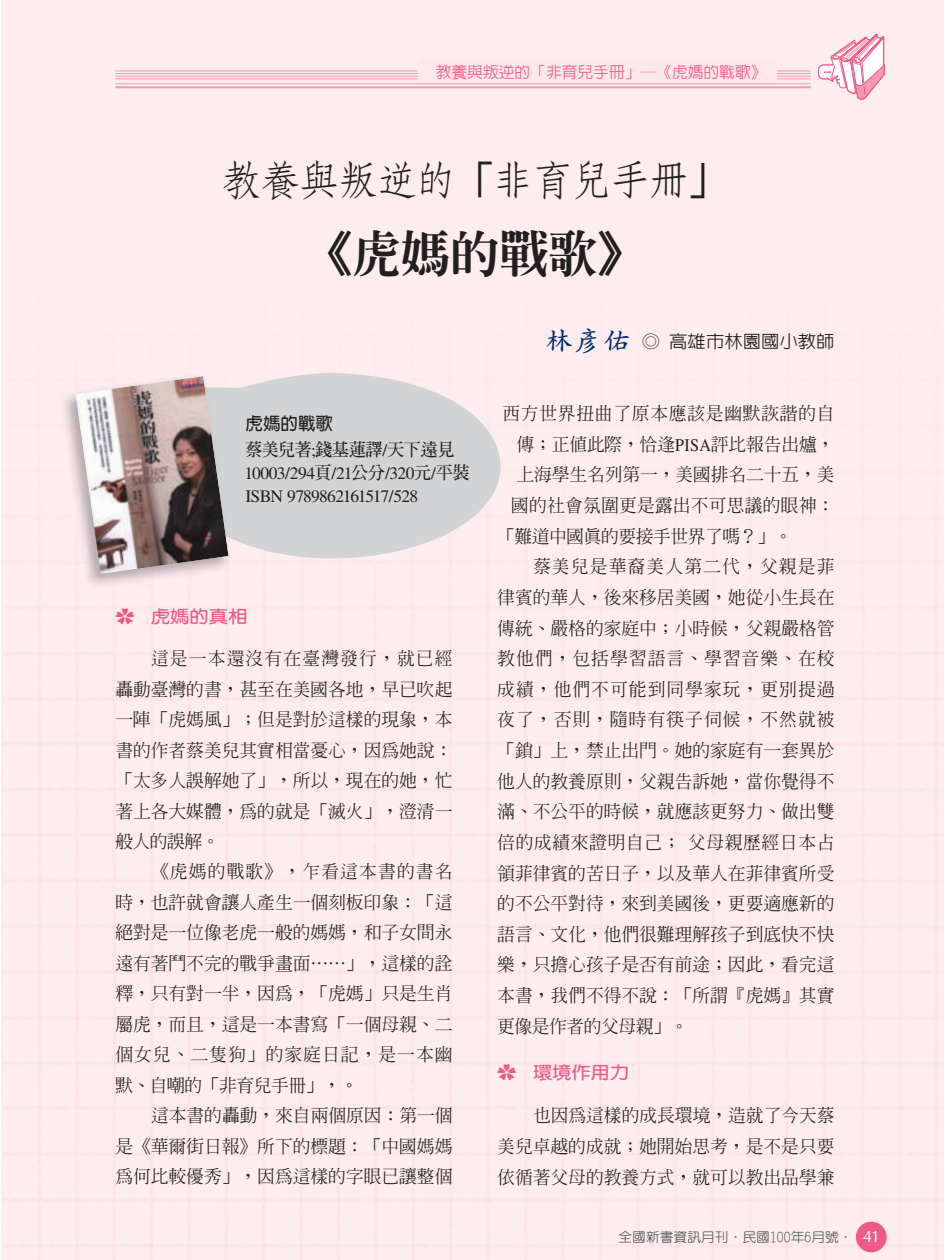
<style>
.page{position:relative;width:945px;height:1260px;background:#fff}
.page>*{position:absolute;margin:0;border:0;box-sizing:border-box;transform-origin:0 0}
.t1{font:49px "AR Ming B5 Heavy E Ten B5 H";color:#231f20}
.t2{font:42px "AR Fang Song B5 Medium E Ten B5 H";letter-spacing:-.075em;color:#231f20}
.t3{font:17.85px/30.4px "AR Ming B5 HK Medium E Ten B5 H";letter-spacing:-.005em;color:#231f20;text-align:justify}
.t4{font:17.85px "AR Ming B5 HK Medium E Ten B5 H";letter-spacing:.055em;color:#231f20}
.t5{font:17.85px "AR Ming B5 HK Medium E Ten B5 H";letter-spacing:-.03em;color:#231f20}
.t6{font:17.85px "AR Ming B5 HK Medium E Ten B5 H";letter-spacing:.035em;color:#231f20}
.t7{font:17.85px "AR Ming B5 HK Medium E Ten B5 H";letter-spacing:.03em;color:#231f20}
.t8{font:17.85px "AR Ming B5 HK Medium E Ten B5 H";letter-spacing:.06em;color:#231f20}
.t9{font:17.5px/22.8px "Times";letter-spacing:-.045em;color:#231f20}
.t10{font:17.5px "AR Ming B5 Bold E Ten B5 H";letter-spacing:-.045em;color:#231f20}
.t11{font:17.5px "AR New Hei B5 HK Medium E Ten B5 H";color:#231f20;scale:1.05 1}
.t12{font:17.5px "AR New Hei B5 Bold E Ten B5 H";color:#231f20}
.t13{font:17.32px "AR Yuan B5 Bold E Ten B5 H";color:#f05a89;scale:1.11 1}
.t14{font:15.75px "AR New Hei B5 Medium E Ten B5 H";color:#f05a89}
.t15{font:13.12px "AR Yuan B5 Medium E Ten B5 H";color:#58595b;scale:1.05 1}
.s1{font-family:"Times"}
.s2{font-family:"AR Ming B5 Bold E Ten B5 H"}
.s3{font-family:"Koz Go Pro Extra Light 90 msp RKSJ H"}
.s4{font-family:"AR Kai B5 HK Bold E Ten B5 H";font-size:26.25px;color:#002e6e}
.s5{font-family:"CG Omega";font-size:16.62px;color:#fff}
</style>
<div class="page">
<div style="left:1px;top:0;width:943px;height:1260px;background:#feedee"></div>
<hr style="left:115px;top:71px;width:696px;height:1px;background:#f598b1">
<hr style="left:115px;top:73px;width:696px;height:1px;background:#f598b1">
<hr style="left:115px;top:76px;width:696px;height:1px;background:#f598b1">
<hr style="left:115px;top:79px;width:696px;height:1px;background:#f598b1">
<hr style="left:115px;top:83px;width:696px;height:1px;background:#f598b1">
<hr style="left:115px;top:86px;width:696px;height:2px;background:#f598b1">
<div style="left:818px;top:64px;width:21px;height:15px;border:1px solid #f05a89;border-radius:5px"></div>
<div style="left:819px;top:65px;width:19px;height:14px;background:#fff;border-radius:5px"></div>
<div style="left:818px;top:65px;width:20px;height:14px;border:1px solid #f05a89;border-radius:5px"></div>
<svg style="left:823px;top:33px;width:63px;height:68px"></svg>
<div style="left:418px;top:59px;width:359px;height:23px;background:#fde8eb"></div>
<svg style="left:231px;top:373px;width:269px;height:185px;background:#d7d6d7"></svg>
<img style="left:60px;top:372px;width:171px;height:216px">
<img style="left:229px;top:387px;width:2px;height:151px">
<img style="left:75px;top:376px;width:154px;height:198px">
<p class="t14" style="left:436px;top:66px;width:332px">教養與叛逆的「非育兒手冊」─《虎媽的戰歌》</p>
<h2 class="t2" style="left:221px;top:164px;width:510px">教養與叛逆的「非育兒手冊」</h2>
<h1 class="t1" style="left:303px;top:235px;width:345px">《虎媽的戰歌》</h1>
<p class="t12" style="left:246px;top:417px;width:89px">虎媽的戰歌</p>
<p class="t10" style="left:245px;top:443px;width:211px">蔡美兒著<span class="s1">;</span>錢基蓮譯<span class="s1">/</span>天下遠見</p>
<p class="t9" style="left:245px;top:463px;width:227px">10003/294<span class="s2">頁</span>/21<span class="s2">公分</span>/320<span class="s2">元</span>/<span class="s2">平裝<br></span>ISBN 9789862161517/528</p>
<p class="t13" style="left:115px;top:610px;width:120px"><span class="s3">✿</span> 虎媽的真相</p>
<p class="t3" style="left:115px;top:646px;width:339px;text-indent:36px">這是一本還沒有在臺灣發行，就已經轟動臺灣的書，甚至在美國各地，早已吹起一陣「虎媽風」；但是對於這樣的現象，本書的作者蔡美兒其實相當憂心，因為她說：「太多人誤解她了」，所以，現在的她，忙著上各大媒體，為的就是「滅火」，澄清一般人的誤解。</p>
<p class="t3" style="left:115px;top:859px;width:339px;text-indent:36px">《虎媽的戰歌》，乍看這本書的書名時，也許就會讓人產生一個刻板印象：「這絕對是一位像老虎一般的媽媽，和子女間永遠有著鬥不完的戰爭畫面⋯⋯」，這樣的詮釋，只有對一半，因為，「虎媽」只是生肖屬虎，而且，這是一本書寫「一個母親、二個女兒、二隻狗」的家庭日記，是一本幽默、自嘲的「非育兒手冊」，。</p>
<p class="t3" style="left:115px;top:1103px;width:339px;text-indent:36px">這本書的轟動，來自兩個原因：第一個是《華爾街日報》所下的標題：「中國媽媽為何比較優秀」，因為這樣的字眼已讓整個</p>
<p class="t11" style="left:546px;top:335px;width:277px"><span class="s4">林彥佑</span> ◎ 高雄市林園國小教師</p>
<p class="t6" style="left:502px;top:407px;width:334px">西方世界扭曲了原本應該是幽默詼諧的自</p>
<p class="t3" style="left:516px;top:431px;width:320px">傳；正值此際，恰逢<span class="s1">PISA</span>評比報告出爐，</p>
<p class="t3" style="left:516px;top:462px;width:320px">上海學生名列第一，美國排名二十五，美</p>
<p class="t3" style="left:511px;top:493px;width:325px">國的社會氛圍更是露出不可思議的眼神：</p>
<p class="t5" style="left:497px;top:529px;width:296px">「難道中國真的要接手世界了嗎？」。</p>
<p class="t8" style="left:533px;top:560px;width:303px">蔡美兒是華裔美人第二代，父親是菲</p>
<p class="t3" style="left:497px;top:584px;width:339px">律賓的華人，後來移居美國，她從小生長在</p>
<p class="t3" style="left:497px;top:615px;width:339px">傳統、嚴格的家庭中；小時候，父親嚴格管</p>
<p class="t4" style="left:497px;top:652px;width:339px">教他們，包括學習語言、學習音樂、在校</p>
<p class="t4" style="left:497px;top:682px;width:339px">成績，他們不可能到同學家玩，更別提過</p>
<p class="t4" style="left:497px;top:713px;width:339px">夜了，否則，隨時有筷子伺候，不然就被</p>
<p class="t3" style="left:497px;top:738px;width:339px">「鎖」上，禁止出門。她的家庭有一套異於</p>
<p class="t3" style="left:497px;top:768px;width:339px">他人的教養原則，父親告訴她，當你覺得不</p>
<p class="t3" style="left:497px;top:799px;width:339px">滿、不公平的時候，就應該更努力、做出雙</p>
<p class="t7" style="left:497px;top:835px;width:339px">倍的成績來證明自己；父母親歷經日本占</p>
<p class="t3" style="left:497px;top:860px;width:339px">領菲律賓的苦日子，以及華人在菲律賓所受</p>
<p class="t3" style="left:497px;top:891px;width:339px">的不公平對待，來到美國後，更要適應新的</p>
<p class="t3" style="left:497px;top:921px;width:339px">語言、文化，他們很難理解孩子到底快不快</p>
<p class="t3" style="left:497px;top:952px;width:339px">樂，只擔心孩子是否有前途；因此，看完這</p>
<p class="t3" style="left:497px;top:983px;width:339px">本書，我們不得不說：「所謂『虎媽』其實</p>
<p class="t5" style="left:497px;top:1019px;width:192px">更像是作者的父母親」。</p>
<p class="t13" style="left:497px;top:1066px;width:120px"><span class="s3">✿</span> 環境作用力</p>
<p class="t3" style="left:497px;top:1102px;width:339px;line-height:31.2px;text-indent:36px">也因為這樣的成長環境，造就了今天蔡美兒卓越的成就；她開始思考，是不是只要依循著父母的教養方式，就可以教出品學兼</p>
<p class="t15" style="left:618px;top:1232px;width:251px">全國新書資訊月刊．民國100年6月號． <span class="s5">41</span></p>
</div>
